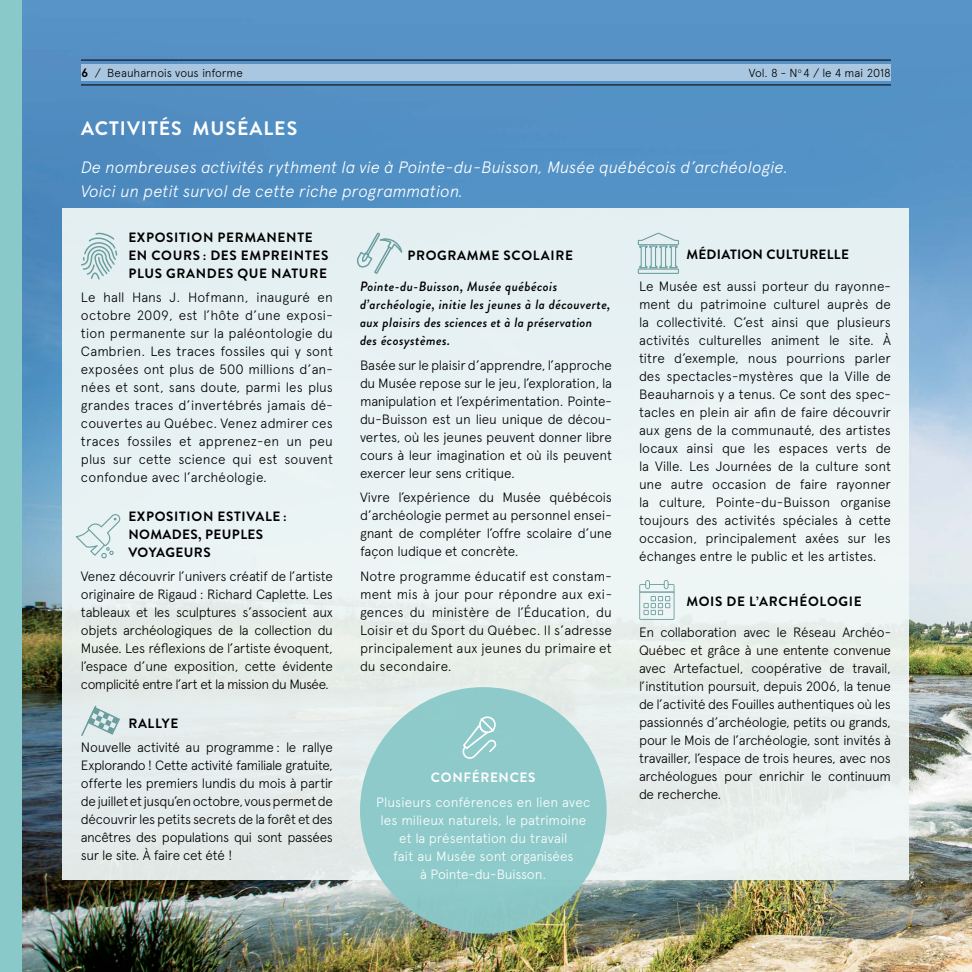
<style>
.page{position:relative;width:972px;height:972px;background:#fff}
.page>*{position:absolute;margin:0;border:0;box-sizing:border-box;transform-origin:0 0}
.t1{font:700 19.5px "Brandon Grotesque";color:#fff}
.t2{font:italic 300 16.5px/24px "Apercu";letter-spacing:.005em;color:#fff}
.t3{font:300 13.5px/18px "Apercu";letter-spacing:-.015em;color:#000;text-align:justify}
.t4{font:300 13.5px/18px "Apercu";color:#fff;text-align:center}
.t5{font:italic 500 13.5px/18px "Brandon Grotesque";letter-spacing:.03em;color:#000}
.t6{font:700 13.5px/18px "Brandon Grotesque";letter-spacing:.05em;color:#000}
.t7{font:700 13.5px/18px "Brandon Grotesque";letter-spacing:.03em;color:#000}
.t8{font:700 13.5px "Brandon Grotesque";letter-spacing:.02em;color:#000}
.t9{font:700 13.5px "Brandon Grotesque";letter-spacing:.05em;color:#fff}
.t10{font:300 11.7px "Apercu";letter-spacing:-.01em;color:#000}
.s1{font-weight:700;font-size:12px}
</style>
<div class="page">
<img style="left:22px;top:0;width:950px;height:972px">
<div style="left:63px;top:208px;width:846px;height:672px;background:#e8f1f3"></div>
<div style="left:81px;top:64px;width:810px;height:17px;background:#a9c7e1"></div>
<hr style="left:81px;top:85px;width:810px;height:1px;background:#000">
<hr style="left:81px;top:60px;width:810px;height:1px;background:#000">
<div style="left:0;top:0;width:22px;height:972px;background:#8ac9c9"></div>
<div style="left:360px;top:687px;width:247px;height:247px;background:#8ac9c9;border-radius:50%"></div>
<svg style="left:76px;top:514px;width:44px;height:44px"></svg>
<svg style="left:81px;top:232px;width:36px;height:48px"></svg>
<svg style="left:357px;top:232px;width:45px;height:42px"></svg>
<svg style="left:637px;top:232px;width:42px;height:42px"></svg>
<svg style="left:463px;top:716px;width:33px;height:43px"></svg>
<svg style="left:639px;top:580px;width:36px;height:40px"></svg>
<svg style="left:81px;top:706px;width:39px;height:30px"></svg>
<p class="t10" style="left:81px;top:66px;width:163px"><span class="s1">6</span> / Beauharnois vous informe</p>
<p class="t10" style="left:749px;top:66px;width:144px">Vol. 8 - N<sup>o</sup> 4 / le 4 mai 2018</p>
<h1 class="t1" style="left:81px;top:115px;width:12px">ACTI</h1>
<h1 class="t1" style="left:127px;top:115px;width:97px">VITÉS MUSÉALES</h1>
<p class="t2" style="left:81px;top:155px;width:709px">De nombreuses activités rythment la vie à Pointe-du-Buisson, Musée québécois d’archéologie.<br>Voici un petit survol de cette riche programmation.</p>
<p class="t6" style="left:128px;top:228px;width:54px">EXPOSITIO</p>
<p class="t6" style="left:128px;top:228px;width:202px;text-indent:75px">N PERMANENTE<br>EN COURS : DES EMPREI NTES<br>PLUS GRANDES QUE NATURE</p>
<p class="t3" style="left:81px;top:289px;width:254px">Le hall Hans J. Hofmann, inauguré en octobre 2009, est l’hôte d’une exposi&shy;tion permanente sur la paléontologie du Cambrien. Les traces fossiles qui y sont exposées ont plus de 500 millions d’an&shy;nées et sont, sans doute, parmi les plus grandes traces d’invertébrés jamais dé&shy;couvertes au Québec. Venez admirer ces traces fossiles et apprenez-en un peu plus sur cette science qui est souvent confondue avec l’archéologie.</p>
<p class="t6" style="left:128px;top:507px;width:54px">EXPOSITIO</p>
<p class="t6" style="left:203px;top:507px;width:85px">N ESTIVALE :</p>
<p class="t6" style="left:128px;top:525px;width:12px">NOM</p>
<p class="t8" style="left:686px;top:245px;width:164px">MÉDIATION CULTURELLE</p>
<p class="t3" style="left:639px;top:277px;width:254px">Le Musée est aussi porteur du rayonne&shy;ment du patrimoine culturel auprès de la collectivité. C’est ainsi que plusieurs activités culturelles animent le site. À titre d’exemple, nous pourrions parler des spectacles-mystères que la Ville de Beauharnois y a tenus. Ce sont des spec&shy;tacles en plein air afin de faire découvrir aux gens de la communauté, des artistes locaux ainsi que les espaces verts de la Ville. Les Journées de la culture sont une autre occasion de faire rayonner la culture, Pointe-du-Buisson organise toujours des activités spéciales à cette occasion, principalement axées sur les échanges entre le public et les artistes.</p>
<p class="t6" style="left:686px;top:592px;width:177px">MOIS DE L’ARCHÉOLOGI E</p>
<p class="t3" style="left:639px;top:623px;width:254px">En collaboration avec le Réseau Archéo-Québec et grâce à une entente convenue avec Artefactuel, coopérative de travail, l’institution poursuit, depuis 2006, la tenue de l’activité des Fouilles authentiques où les passionnés d’archéologie, petits ou grands, pour le Mois de l’archéologie, sont invités à travailler, l’espace de trois heures, avec nos archéologues pour enrichir le continuum de recherche.</p>
<p class="t6" style="left:407px;top:246px;width:11px">PRO</p>
<p class="t6" style="left:437px;top:246px;width:137px">GRAMM E SCO LAIR E</p>
<p class="t5" style="left:360px;top:278px;width:252px">Pointe-du-Buisson, Musée québécois d’archéologie, initie les jeunes à la découverte, aux plaisirs des sciences et à la préservation des écosystèmes.</p>
<p class="t3" style="left:360px;top:356px;width:254px">Basée sur le plaisir d’apprendre, l’approche du Musée repose sur le jeu, l’exploration, la manipulation et l’expérimentation. Pointe&shy;du-Buisson est un lieu unique de décou&shy;vertes, où les jeunes peuvent donner libre cours à leur imagination et où ils peuvent exercer leur sens critique.</p>
<p class="t3" style="left:360px;top:489px;width:254px">Vivre l’expérience du Musée québécois d’archéologie permet au personnel ensei&shy;gnant de compléter l’offre scolaire d’une façon ludique et concrète.</p>
<p class="t3" style="left:360px;top:567px;width:254px">Notre programme éducatif est constam&shy;ment mis à jour pour répondre aux exi&shy;gences du ministère de l’Éducation, du Loisir et du Sport du Québec. Il s’adresse principalement aux jeunes du primaire et du secondaire.</p>
<p class="t7" style="left:128px;top:525px;width:136px;text-indent:34px">ADES, PEUPLES<br>VOYAGEURS</p>
<p class="t3" style="left:81px;top:567px;width:254px">Venez découvrir l’univers créatif de l’artiste originaire de Rigaud : Richard Caplette. Les tableaux et les sculptures s’associent aux objets archéologiques de la collection du Musée. Les réflexions de l’artiste évoquent, l’espace d’une exposition, cette évidente complicité entre l’art et la mission du Musée.</p>
<p class="t6" style="left:128px;top:714px;width:52px">RALLYE</p>
<p class="t3" style="left:81px;top:738px;width:254px">Nouvelle activité au programme : le rallye Explorando ! Cette activité familiale gratuite, offerte les premiers lundis du mois à partir de juillet et jusqu’en octobre, vous permet de découvrir les petits secrets de la forêt et des ancêtres des populations qui sont passées sur le site. À faire cet été !</p>
<p class="t9" style="left:431px;top:768px;width:106px">CONFÉRENCES</p>
<p class="t4" style="left:376px;top:793px;width:216px">Plusieurs conférences en lien avec les milieux naturels, le patrimoine et la présentation du travail<br>fait au Musée sont organisées<br>à Pointe-du-Buisson.</p>
</div>
